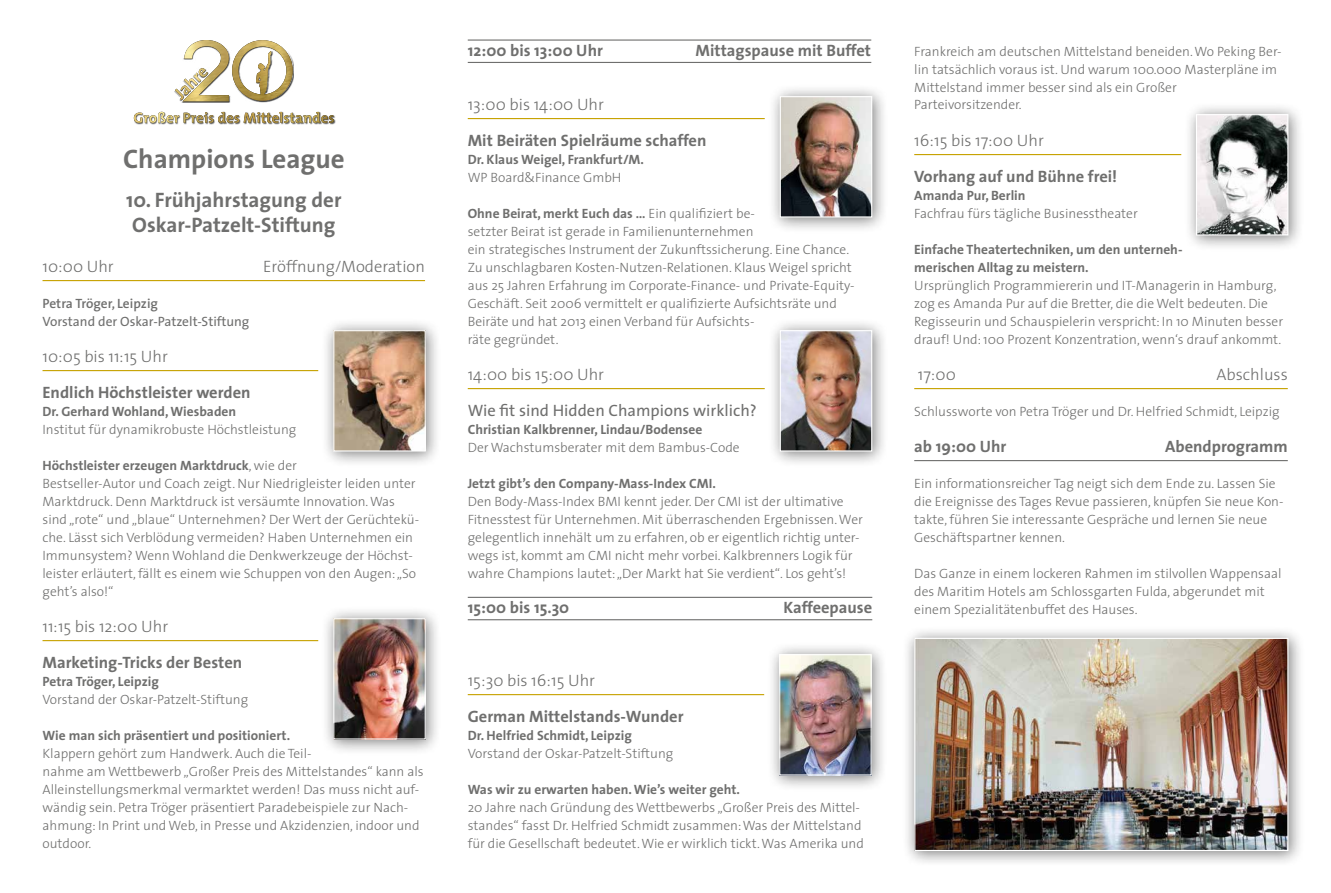
<style>
.page{position:relative;width:1331px;height:893px;background:#fff}
.page>*{position:absolute;margin:0;border:0;box-sizing:border-box;transform-origin:0 0}
.t1{font:700 27px "The Sans";color:#6f6f6e}
.t2{font:700 21px/25.2px "The Sans";color:#6f6f6e}
.t3{font:700 16.5px "The Sans";color:#6f6f6e}
.t4{font:300 16.5px "The Sans";color:#6f6f6e}
.t5{font:16.5px "The Sans";color:#6f6f6e}
.t6{font:300 13.5px/18px "The Sans";color:#6f6f6e}
.t7{font:700 13.5px/18px "The Sans";color:#6f6f6e}
.t8{font:13.5px "The Sans";color:#6f6f6e}
.t9{font:600 13.5px "The Sans";color:#6f6f6e}
.s1{font-weight:700}
</style>
<div class="page">
<hr style="left:468px;top:39px;width:403px;height:2px;background:#6f6f6e">
<hr style="left:468px;top:62px;width:403px;height:1px;background:#6f6f6e">
<hr style="left:468px;top:118px;width:297px;height:1px;background:#c7a200">
<hr style="left:468px;top:388px;width:297px;height:1px;background:#c7a200">
<hr style="left:468px;top:694px;width:296px;height:1px;background:#c7a200">
<hr style="left:43px;top:280px;width:382px;height:1px;background:#c7a200">
<hr style="left:43px;top:370px;width:275px;height:1px;background:#c7a200">
<hr style="left:43px;top:640px;width:275px;height:1px;background:#c7a200">
<hr style="left:914px;top:154px;width:267px;height:1px;background:#c7a200">
<hr style="left:914px;top:388px;width:374px;height:1px;background:#c7a200">
<hr style="left:914px;top:460px;width:374px;height:1px;background:#6f6f6e">
<div style="left:767px;top:318px;width:121px;height:149px;background:#000;opacity:.5"></div>
<img style="left:782px;top:332px;width:88px;height:118px">
<div style="left:780px;top:330px;width:92px;height:122px;border:1px solid #fff"></div>
<div style="left:767px;top:642px;width:121px;height:149px;background:#000;opacity:.5"></div>
<img style="left:781px;top:656px;width:89px;height:118px">
<div style="left:779px;top:654px;width:93px;height:122px;border:1px solid #fff"></div>
<div style="left:1184px;top:102px;width:121px;height:149px;background:#000;opacity:.5"></div>
<img style="left:1198px;top:116px;width:88px;height:118px">
<div style="left:1196px;top:114px;width:92px;height:122px;border:1px solid #fff"></div>
<div style="left:767px;top:84px;width:121px;height:149px;background:#000;opacity:.5"></div>
<img style="left:782px;top:98px;width:88px;height:118px">
<div style="left:780px;top:96px;width:92px;height:122px;border:1px solid #fff"></div>
<div style="left:321px;top:606px;width:121px;height:149px;background:#000;opacity:.5"></div>
<img style="left:335px;top:620px;width:89px;height:118px">
<div style="left:333px;top:618px;width:93px;height:122px;border:1px solid #fff"></div>
<div style="left:174px;top:45px;width:120px;height:58px;background:#000;opacity:.75"></div>
<svg style="left:175px;top:45px;width:7px;height:56px"></svg>
<img style="left:182px;top:40px;width:111px;height:61px">
<svg style="left:321px;top:115px;width:13px;height:8px"></svg>
<img style="left:134px;top:112px;width:187px;height:11px">
<div style="left:321px;top:318px;width:121px;height:149px;background:#000;opacity:.5"></div>
<img style="left:335px;top:332px;width:89px;height:118px">
<div style="left:333px;top:330px;width:93px;height:122px;border:1px solid #fff"></div>
<hr style="left:468px;top:597px;width:404px;height:1px;background:#6f6f6e">
<hr style="left:468px;top:619px;width:404px;height:1px;background:#6f6f6e">
<div style="left:902px;top:626px;width:403px;height:241px;background:#000;opacity:.5"></div>
<img style="left:916px;top:640px;width:370px;height:209px">
<div style="left:914px;top:638px;width:374px;height:213px;border:1px solid #fff"></div>
<h1 class="t1" style="left:123px;top:137px;width:223px">Champions League</h1>
<h2 class="t2" style="left:126px;top:187px;width:217px">10. Frühjahrstagung der<br>Oskar-Patzelt-Stiftung</h2>
<p class="t4" style="left:43px;top:252px;width:73px">10:00 Uhr</p>
<p class="t4" style="left:263px;top:252px;width:163px">Eröffnung/Moderation</p>
<p class="t9" style="left:43px;top:292px;width:117px">Petra Tröger, Leipzig</p>
<p class="t8" style="left:43px;top:310px;width:208px">Vorstand der Oskar-Patzelt-Stiftung</p>
<p class="t4" style="left:43px;top:342px;width:127px">10:05 bis 11:15 Uhr</p>
<p class="t3" style="left:43px;top:378px;width:210px">Endlich Höchstleister werden</p>
<p class="t7" style="left:43px;top:402px;width:195px">Dr. Gerhard Wohland, Wiesbaden</p>
<p class="t6" style="left:43px;top:420px;width:255px">Institut für dynamikrobuste Höchstleistung</p>
<p class="t6" style="left:43px;top:456px;width:378px"><span class="s1">Höchstleister erzeugen Marktdruck</span>, wie der<br>Bestseller-Autor und Coach zeigt. Nur Niedrigleister leiden unter Marktdruck. Denn Marktdruck ist versäumte Innovation. Was sind „rote“ und „blaue“ Unternehmen? Der Wert der Gerüchtekü&shy;che. Lässt sich Verblödung vermeiden? Haben Unternehmen ein Immunsystem? Wenn Wohland die Denkwerkzeuge der Höchst&shy;leister erläutert, fällt es einem wie Schuppen von den Augen: „So geht’s also!“</p>
<p class="t4" style="left:43px;top:612px;width:127px">11:15 bis 12:00 Uhr</p>
<p class="t3" style="left:43px;top:648px;width:201px">Marketing-Tricks der Besten</p>
<p class="t7" style="left:43px;top:672px;width:118px">Petra Tröger, Leipzig</p>
<p class="t6" style="left:43px;top:690px;width:207px">Vorstand der Oskar-Patzelt-Stiftung</p>
<p class="t7" style="left:43px;top:726px;width:249px">Wie man sich präsentiert und positioniert.</p>
<p class="t6" style="left:43px;top:744px;width:383px">Klappern gehört zum Handwerk. Auch die Teil-<br>nahme am Wettbewerb „Großer Preis des Mittelstandes“ kann als Alleinstellungsmerkmal vermarktet werden! Das muss nicht auf&shy;wändig sein. Petra Tröger präsentiert Paradebeispiele zur Nach&shy;ahmung: In Print und Web, in Presse und Akzidenzien, indoor und outdoor.</p>
<p class="t3" style="left:468px;top:36px;width:137px">12:00 bis 13:00 Uhr</p>
<p class="t3" style="left:695px;top:36px;width:177px">Mittagspause mit Buffet</p>
<p class="t4" style="left:468px;top:90px;width:138px">13:00 bis 14:00 Uhr</p>
<p class="t3" style="left:468px;top:126px;width:240px">Mit Beiräten Spielräume schaffen</p>
<p class="t7" style="left:468px;top:150px;width:178px">Dr. Klaus Weigel, Frankfurt/M.</p>
<p class="t6" style="left:468px;top:168px;width:155px">WP Board&amp;Finance GmbH</p>
<p class="t6" style="left:468px;top:204px;width:388px"><span class="s1">Ohne Beirat, merkt Euch das …</span> Ein qualifiziert be-<br>setzter Beirat ist gerade in Familienunternehmen<br>ein strategisches Instrument der Zukunftssicherung. Eine Chance.<br>Zu unschlagbaren Kosten-Nutzen-Relationen. Klaus Weigel spricht aus 25 Jahren Erfahrung im Corporate-Finance- und Private-Equity-Geschäft. Seit 2006 vermittelt er qualifizierte Aufsichtsräte und Beiräte und hat 2013 einen Verband für Aufsichts-<br>räte gegründet.</p>
<p class="t4" style="left:468px;top:360px;width:138px">14:00 bis 15:00 Uhr</p>
<p class="t5" style="left:468px;top:396px;width:291px">Wie fit sind Hidden Champions wirklich?</p>
<p class="t7" style="left:468px;top:420px;width:236px">Christian Kalkbrenner, Lindau/Bodensee</p>
<p class="t6" style="left:468px;top:438px;width:273px">Der Wachstumsberater mit dem Bambus-Code</p>
<p class="t7" style="left:468px;top:474px;width:250px">Jetzt gibt’s den Company-Mass-Index CMI.</p>
<p class="t6" style="left:468px;top:492px;width:397px">Den Body-Mass-Index BMI kennt jeder. Der CMI ist der ultimative Fitnesstest für Unternehmen. Mit überraschenden Ergebnissen. Wer gelegentlich innehält um zu erfahren, ob er eigentlich richtig unter&shy;wegs ist, kommt am CMI nicht mehr vorbei. Kalkbrenners Logik für wahre Champions lautet: „Der Markt hat Sie verdient“. Los geht’s!</p>
<p class="t6" style="left:914px;top:42px;width:369px">Frankreich am deutschen Mittelstand beneiden. Wo Peking Ber&shy;lin tatsächlich voraus ist. Und warum 100.000 Masterpläne im Mittelstand immer besser sind als ein Großer Parteivorsitzender.</p>
<p class="t4" style="left:914px;top:126px;width:131px">16:15 bis 17:00 Uhr</p>
<p class="t3" style="left:914px;top:162px;width:205px">Vorhang auf und Bühne frei!</p>
<p class="t7" style="left:914px;top:186px;width:113px">Amanda Pur, Berlin</p>
<p class="t6" style="left:914px;top:204px;width:225px">Fachfrau fürs tägliche Businesstheater</p>
<p class="t7" style="left:914px;top:240px;width:270px">Einfache Theatertechniken, um den unterneh&shy;merischen Alltag zu meistern.</p>
<p class="t6" style="left:914px;top:275px;width:370px">Ursprünglich Programmiererin und IT-Managerin in Hamburg, zog es Amanda Pur auf die Bretter, die die Welt bedeuten. Die Regisseurin und Schauspielerin verspricht: In 10 Minuten besser drauf! Und: 100 Prozent Konzentration, wenn‘s drauf ankommt.</p>
<p class="t4" style="left:918px;top:360px;width:40px">17:00</p>
<p class="t4" style="left:1216px;top:360px;width:73px">Abschluss</p>
<p class="t6" style="left:914px;top:402px;width:367px">Schlussworte von Petra Tröger und Dr. Helfried Schmidt, Leipzig</p>
<p class="t3" style="left:914px;top:432px;width:94px">ab 19:00 Uhr</p>
<p class="t3" style="left:1165px;top:432px;width:124px">Abendprogramm</p>
<p class="t6" style="left:914px;top:474px;width:371px">Ein informationsreicher Tag neigt sich dem Ende zu. Lassen Sie die Ereignisse des Tages Revue passieren, knüpfen Sie neue Kon&shy;takte, führen Sie interessante Gespräche und lernen Sie neue Geschäftspartner kennen.</p>
<p class="t6" style="left:914px;top:563px;width:369px">Das Ganze in einem lockeren Rahmen im stilvollen Wappensaal des Maritim Hotels am Schlossgarten Fulda, abgerundet mit</p>
<p class="t3" style="left:468px;top:593px;width:103px">15:00 bis 15.30</p>
<p class="t3" style="left:783px;top:593px;width:90px">Kaffeepause</p>
<p class="t6" style="left:914px;top:599px;width:225px">einem Spezialitätenbuffet des Hauses.</p>
<p class="t4" style="left:468px;top:666px;width:129px">15:30 bis 16:15 Uhr</p>
<p class="t3" style="left:468px;top:702px;width:217px">German Mittelstands-Wunder</p>
<p class="t7" style="left:468px;top:726px;width:166px">Dr. Helfried Schmidt, Leipzig</p>
<p class="t6" style="left:468px;top:744px;width:207px">Vorstand der Oskar-Patzelt-Stiftung</p>
<p class="t7" style="left:468px;top:780px;width:274px">Was wir zu erwarten haben. Wie’s weiter geht.</p>
<p class="t6" style="left:468px;top:798px;width:398px">20 Jahre nach Gründung des Wettbewerbs „Großer Preis des Mittel&shy;standes“ fasst Dr. Helfried Schmidt zusammen: Was der Mittelstand für die Gesellschaft bedeutet. Wie er wirklich tickt. Was Amerika und</p>
</div>
